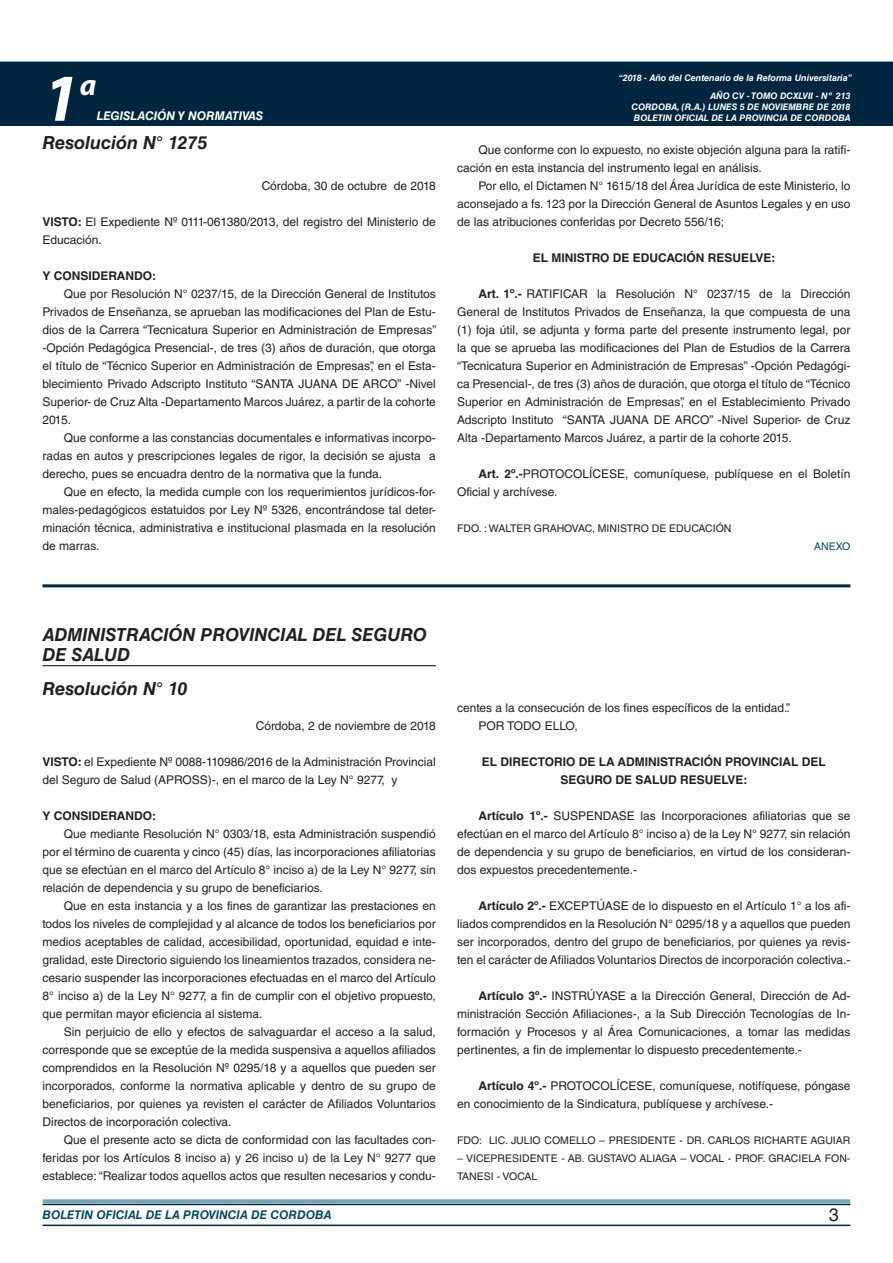
<style>
.page{position:relative;width:893px;height:1263px;background:#fff}
.page>*{position:absolute;margin:0;border:0;box-sizing:border-box;transform-origin:0 0}
.t1{font:italic 700 67.5px "Myriad Pro";color:#fff}
.t2{font:italic 700 30px "Myriad Pro";color:#fff}
.NOMBRE_DE_MINISTERIO{font:italic 700 18px/19.5px "Helvetica LT Std";color:#231f20}
.t3{font:18px "Helvetica LT Std";color:#231f20}
.TEXTO_BASE{font:12px/18px "Helvetica LT Std";color:#231f20;text-align:justify}
.RESUELVE{font:700 12px/18px "Helvetica LT Std";color:#231f20;text-align:center}
.FECHA{font:12px "Helvetica LT Std";color:#231f20}
.t4{font:italic 700 12px "Helvetica LT Std";color:#004b6c}
.TEXTO_BASE-2{font:700 12px "Helvetica LT Std";color:#231f20}
.t5{font:italic 700 12px "Helvetica LT Std";color:#fff}
.FIRMA{font:10.5px/18px "Helvetica LT Std";color:#231f20}
.ANEXO{font:10.5px "Helvetica LT Std";color:#004b6c}
.t6{font:italic 700 9px/10.8px "Helvetica LT Std";color:#fff;text-align:justify}
.s1{font-weight:700}
</style>
<div class="page">
<div style="left:0;top:61px;width:893px;height:6px;background:#73a5b8"></div>
<div style="left:0;top:62px;width:893px;height:64px;background:#00263f"></div>
<hr style="left:43px;top:1224px;width:807px;height:2px;background:#00263f">
<div style="left:42px;top:1198px;width:809px;height:8px;background:#fff;opacity:.75"></div>
<hr style="left:43px;top:584px;width:807px;height:3px;background:#00263f">
<hr style="left:43px;top:665px;width:393px;height:1px;background:#00263f">
<h1 class="t1" style="left:43px;top:54px;width:38px">1</h1>
<h2 class="t2" style="left:80px;top:66px;width:18px">a</h2>
<p class="t5" style="left:97px;top:109px;width:168px">LEGISLACIÓN Y NORMATIVAS</p>
<p class="NOMBRE_DE_MINISTERIO" style="left:43px;top:132px;width:166px">Resolución N° 1275</p>
<p class="FECHA" style="left:262px;top:179px;width:176px">Córdoba, 30 de octubre de 2018</p>
<p class="TEXTO_BASE" style="left:43px;top:213px;width:395px"><span class="s1">VISTO:</span> El Expediente Nº 0111-061380/2013, del registro del Ministerio de<br>Educación.</p>
<p class="TEXTO_BASE-2" style="left:43px;top:268px;width:115px">Y CONSIDERANDO:</p>
<p class="TEXTO_BASE" style="left:43px;top:285px;width:395px;text-indent:21px">Que por Resolución N° 0237/15, de la Dirección General de Institutos Privados de Enseñanza, se aprueban las modificaciones del Plan de Estu&shy;dios de la Carrera “Tecnicatura Superior en Administración de Empresas” -Opción Pedagógica Presencial-, de tres (3) años de duración, que otorga el título de “Técnico Superior en Administración de Empresas”, en el Esta&shy;blecimiento Privado Adscripto Instituto “SANTA JUANA DE ARCO” -Nivel Superior- de Cruz Alta -Departamento Marcos Juárez, a partir de la cohorte 2015.</p>
<p class="TEXTO_BASE" style="left:43px;top:429px;width:395px;text-indent:21px">Que conforme a las constancias documentales e informativas incorpo&shy;radas en autos y prescripciones legales de rigor, la decisión se ajusta a derecho, pues se encuadra dentro de la normativa que la funda.</p>
<p class="TEXTO_BASE" style="left:43px;top:483px;width:395px;text-indent:21px">Que en efecto, la medida cumple con los requerimientos jurídicos-for&shy;males-pedagógicos estatuidos por Ley Nº 5326, encontrándose tal deter&shy;minación técnica, administrativa e institucional plasmada en la resolución de marras.</p>
<p class="t6" style="left:619px;top:72px;width:235px">“2018 - Año del Centenario de la Reforma Universitaria”</p>
<p class="t6" style="left:632px;top:91px;width:220px;text-indent:79px">AÑO CV - TOMO DCXLVII - Nº 213<br>CORDOBA, (R.A.) LUNES 5 DE NOVIEMBRE DE 2018<br>BOLETIN OFICIAL DE LA PROVINCIA DE CORDOBA</p>
<p class="TEXTO_BASE" style="left:457px;top:141px;width:395px;text-indent:21px">Que conforme con lo expuesto, no existe objeción alguna para la ratifi&shy;cación en esta instancia del instrumento legal en análisis.</p>
<p class="TEXTO_BASE" style="left:457px;top:177px;width:395px;text-indent:21px">Por ello, el Dictamen N° 1615/18 del Área Jurídica de este Ministerio, lo aconsejado a fs. 123 por la Dirección General de Asuntos Legales y en uso de las atribuciones conferidas por Decreto 556/16;</p>
<p class="RESUELVE" style="left:533px;top:248px;width:244px">EL MINISTRO DE EDUCACIÓN RESUELVE:</p>
<p class="TEXTO_BASE" style="left:457px;top:285px;width:395px;text-indent:21px"><span class="s1">Art. 1º.-</span> RATIFICAR la Resolución N° 0237/15 de la Dirección General de Institutos Privados de Enseñanza, la que compuesta de una (1) foja útil, se adjunta y forma parte del presente instrumento legal, por la que se aprueba las modificaciones del Plan de Estudios de la Carrera “Tecnicatura Superior en Administración de Empresas” -Opción Pedagógi&shy;ca Presencial-, de tres (3) años de duración, que otorga el título de “Técnico Superior en Administración de Empresas”, en el Establecimiento Privado Adscripto Instituto “SANTA JUANA DE ARCO” -Nivel Superior- de Cruz Alta -Departamento Marcos Juárez, a partir de la cohorte 2015.</p>
<p class="TEXTO_BASE" style="left:457px;top:465px;width:395px;text-indent:21px"><span class="s1">Art. 2º.-</span>PROTOCOLÍCESE, comuníquese, publíquese en el Boletín<br>Oficial y archívese.</p>
<p class="FIRMA" style="left:457px;top:519px;width:276px">FDO. : WALTER GRAHOVAC, MINISTRO DE EDUCACIÓN</p>
<p class="ANEXO" style="left:814px;top:540px;width:38px">ANEXO</p>
<p class="NOMBRE_DE_MINISTERIO" style="left:43px;top:625px;width:386px">ADMINISTRACIÓN PROVINCIAL DEL SEGURO<br>DE SALUD</p>
<p class="NOMBRE_DE_MINISTERIO" style="left:43px;top:679px;width:146px">Resolución N° 10</p>
<p class="FECHA" style="left:256px;top:719px;width:181px">Córdoba, 2 de noviembre de 2018</p>
<p class="TEXTO_BASE" style="left:43px;top:753px;width:395px"><span class="s1">VISTO:</span> el Expediente Nº 0088-110986/2016 de la Administración Provincial del Seguro de Salud (APROSS)-, en el marco de la Ley N° 9277, y</p>
<p class="TEXTO_BASE-2" style="left:43px;top:808px;width:115px">Y CONSIDERANDO:</p>
<p class="TEXTO_BASE" style="left:43px;top:825px;width:395px;text-indent:21px">Que mediante Resolución N° 0303/18, esta Administración suspendió por el término de cuarenta y cinco (45) días, las incorporaciones afiliatorias que se efectúan en el marco del Artículo 8° inciso a) de la Ley N° 9277, sin relación de dependencia y su grupo de beneficiarios.</p>
<p class="TEXTO_BASE" style="left:43px;top:897px;width:395px;text-indent:21px">Que en esta instancia y a los fines de garantizar las prestaciones en todos los niveles de complejidad y al alcance de todos los beneficiarios por medios aceptables de calidad, accesibilidad, oportunidad, equidad e inte&shy;gralidad, este Directorio siguiendo los lineamientos trazados, considera ne&shy;cesario suspender las incorporaciones efectuadas en el marco del Artículo 8° inciso a) de la Ley N° 9277, a fin de cumplir con el objetivo propuesto, que permitan mayor eficiencia al sistema.</p>
<p class="TEXTO_BASE" style="left:43px;top:1023px;width:395px;text-indent:21px">Sin perjuicio de ello y efectos de salvaguardar el acceso a la salud, corresponde que se exceptúe de la medida suspensiva a aquellos afiliados comprendidos en la Resolución Nº 0295/18 y a aquellos que pueden ser incorporados, conforme la normativa aplicable y dentro de su grupo de beneficiarios, por quienes ya revisten el carácter de Afiliados Voluntarios Directos de incorporación colectiva.</p>
<p class="TEXTO_BASE" style="left:43px;top:1131px;width:395px;text-indent:21px">Que el presente acto se dicta de conformidad con las facultades con&shy;feridas por los Artículos 8 inciso a) y 26 inciso u) de la Ley N° 9277 que establece: “Realizar todos aquellos actos que resulten necesarios y condu-</p>
<p class="TEXTO_BASE" style="left:457px;top:699px;width:335px">centes a la consecución de los fines específicos de la entidad.”.</p>
<p class="TEXTO_BASE" style="left:478px;top:717px;width:101px">POR TODO ELLO,</p>
<p class="RESUELVE" style="left:482px;top:752px;width:345px">EL DIRECTORIO DE LA ADMINISTRACIÓN PROVINCIAL DEL<br>SEGURO DE SALUD RESUELVE:</p>
<p class="TEXTO_BASE" style="left:457px;top:807px;width:395px;text-indent:21px"><span class="s1">Artículo 1º.-</span> SUSPENDASE las Incorporaciones afiliatorias que se efectúan en el marco del Artículo 8° inciso a) de la Ley N° 9277, sin relación de dependencia y su grupo de beneficiarios, en virtud de los consideran&shy;dos expuestos precedentemente.-</p>
<p class="TEXTO_BASE" style="left:457px;top:897px;width:395px;text-indent:21px"><span class="s1">Artículo 2º.-</span> EXCEPTÚASE de lo dispuesto en el Artículo 1° a los afi&shy;liados comprendidos en la Resolución N° 0295/18 y a aquellos que pueden ser incorporados, dentro del grupo de beneficiarios, por quienes ya revis&shy;ten el carácter de Afiliados Voluntarios Directos de incorporación colectiva.-</p>
<p class="TEXTO_BASE" style="left:457px;top:987px;width:395px;text-indent:21px"><span class="s1">Artículo 3º.-</span> INSTRÚYASE a la Dirección General, Dirección de Ad&shy;ministración Sección Afiliaciones-, a la Sub Dirección Tecnologías de In&shy;formación y Procesos y al Área Comunicaciones, a tomar las medidas pertinentes, a fin de implementar lo dispuesto precedentemente.-</p>
<p class="TEXTO_BASE" style="left:457px;top:1077px;width:395px;text-indent:21px"><span class="s1">Artículo 4º.-</span> PROTOCOLÍCESE, comuníquese, notifíquese, póngase en conocimiento de la Sindicatura, publíquese y archívese.-</p>
<p class="FIRMA" style="left:457px;top:1131px;width:395px">FDO: LIC. JULIO COMELLO – PRESIDENTE - DR. CARLOS RICHARTE AGUIAR</p>
<p class="FIRMA" style="left:457px;top:1149px;width:395px">– VICEPRESIDENTE - AB. GUSTAVO ALIAGA – VOCAL - PROF. GRACIELA FON-<br>TANESI - VOCAL</p>
<p class="t4" style="left:43px;top:1208px;width:290px">BOLETIN OFICIAL DE LA PROVINCIA DE CORDOBA</p>
<h3 class="t3" style="left:829px;top:1204px;width:12px">3</h3>
</div>
